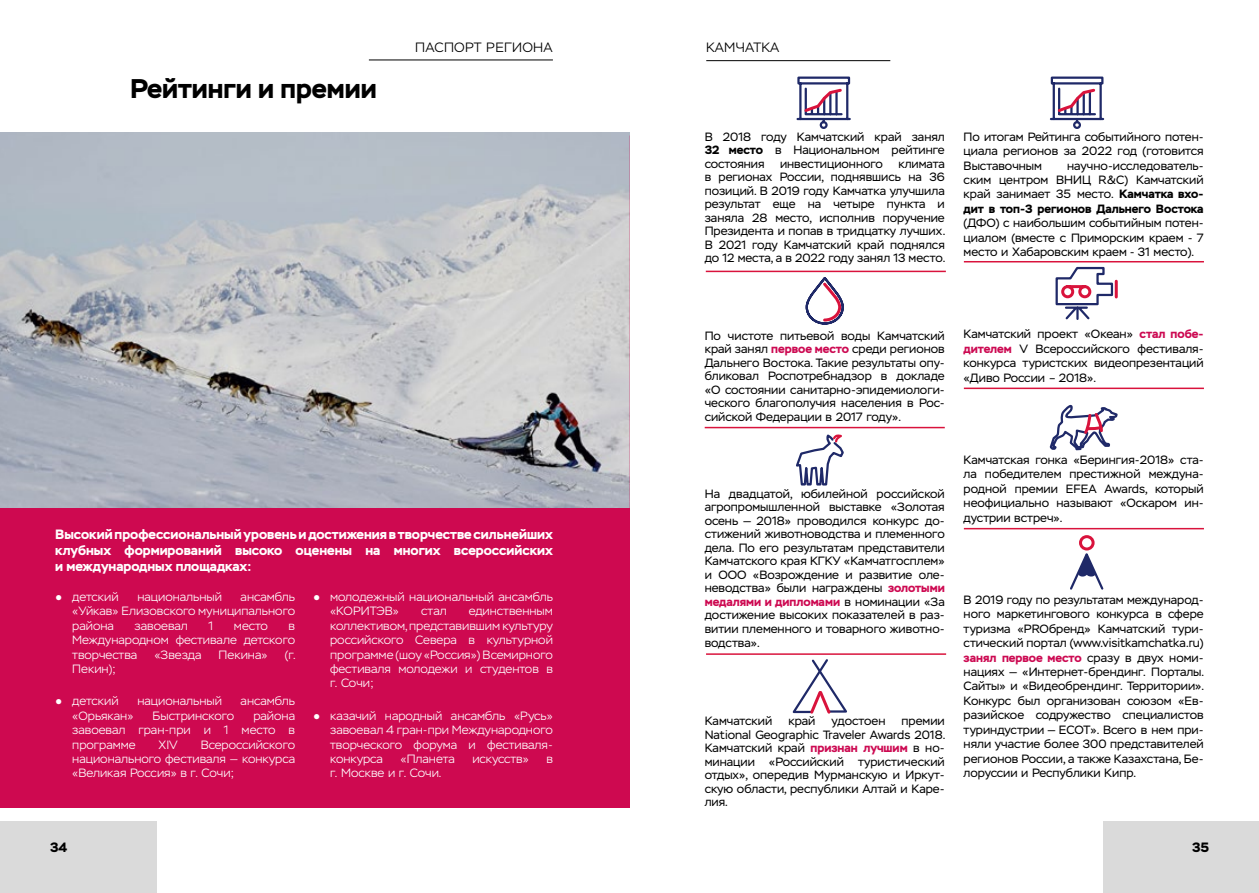
<style>
.page{position:relative;width:1259px;height:893px;background:#fff}
.page>*{position:absolute;margin:0;border:0;box-sizing:border-box;transform-origin:0 0}
.t1{font:700 27px "Stem";color:#000}
.t2{font:700 13.5px/16.2px "Stem";color:#fff;text-align:justify}
.t3{font:300 13.5px "Stem";letter-spacing:.02em;color:#000}
.t4{font:700 13.5px "Stem";color:#000}
.t5{font:12px/14.4px "Stem";color:#000;text-align:justify}
.t6{font:300 12px/14.4px "Stem";color:#fff;text-align:justify}
.s1{font-family:"Arial";font-weight:700}
.s2{font-weight:700}
.s3{font-weight:700;color:#cc0a52}
.s4{font-weight:700;color:#cd0951}
</style>
<div class="page">
<div style="left:0;top:821px;width:157px;height:72px;background:#dadada"></div>
<hr style="left:369px;top:60px;width:184px;height:1px;background:#000">
<div style="left:0;top:135px;width:629px;height:673px;background:#ce0950"></div>
<img style="left:0;top:132px;width:629px;height:376px">
<div style="left:1103px;top:821px;width:156px;height:72px;background:#dadada"></div>
<hr style="left:706px;top:60px;width:184px;height:1px;background:#000">
<hr style="left:706px;top:271px;width:240px;height:1px;background:#d9133c">
<hr style="left:964px;top:388px;width:240px;height:1px;background:#d9133c">
<hr style="left:964px;top:261px;width:240px;height:1px;background:#d9133c">
<hr style="left:704px;top:427px;width:240px;height:1px;background:#d9133c">
<hr style="left:706px;top:653px;width:240px;height:2px;background:#d9133c">
<hr style="left:964px;top:528px;width:240px;height:1px;background:#d9133c">
<svg style="left:1055px;top:266px;width:63px;height:54px"></svg>
<svg style="left:796px;top:76px;width:55px;height:53px"></svg>
<svg style="left:1050px;top:76px;width:55px;height:53px"></svg>
<svg style="left:805px;top:277px;width:39px;height:48px"></svg>
<svg style="left:793px;top:426px;width:52px;height:60px"></svg>
<svg style="left:792px;top:659px;width:55px;height:55px"></svg>
<svg style="left:1049px;top:404px;width:69px;height:47px"></svg>
<svg style="left:1070px;top:549px;width:34px;height:41px"></svg>
<div style="left:1079px;top:535px;width:15px;height:15px;border:3px solid #d9133c;border-radius:50%"></div>
<img style="left:629px;top:132px;width:1px;height:376px">
<p class="t1" style="left:130px;top:71px;width:248px">Рейтинги и премии</p>
<p class="t3" style="left:415px;top:40px;width:139px">ПАСПОРТ РЕГИОНА</p>
<p class="t2" style="left:55px;top:526px;width:499px">Высокий профессиональный уровень и достижения в творчестве сильнейших клубных формирований высоко оценены на многих всероссийских и международных площадках:</p>
<p class="t6" style="left:330px;top:590px;width:224px;text-indent:-17px"><span class="s1">●</span> молодежный национальный ансамбль «КОРИТЭВ»</p>
<p class="t6" style="left:55px;top:590px;width:65px"><span class="s1">●</span> детский</p>
<p class="t6" style="left:137px;top:590px;width:86px">национальный</p>
<p class="t6" style="left:72px;top:590px;width:224px;text-indent:168px">ансамбль «Уйкав» Елизовского муниципального района</p>
<p class="t6" style="left:330px;top:604px;width:224px;text-indent:139px">единственным коллективом, представившим культуру российского Севера в культурной программе (шоу «Россия») Всемирного фестиваля молодежи и студентов в г. Сочи;</p>
<p class="t6" style="left:330px;top:709px;width:224px;text-indent:-17px"><span class="s1">●</span> казачий народный ансамбль «Русь» завоевал 4 гран-при Международного творческого форума и фестиваля&shy;конкурса</p>
<p class="t6" style="left:421px;top:604px;width:27px">стал</p>
<p class="t6" style="left:135px;top:619px;width:55px">завоевал</p>
<p class="t6" style="left:208px;top:619px;width:6px">1</p>
<p class="t6" style="left:234px;top:619px;width:35px">место</p>
<p class="t6" style="left:72px;top:619px;width:224px;text-indent:216px">в Международном фестивале детского творчества</p>
<p class="t6" style="left:154px;top:647px;width:48px">«Звезда</p>
<p class="t6" style="left:219px;top:647px;width:50px">Пекина»</p>
<p class="t6" style="left:285px;top:647px;width:12px">(г.</p>
<p class="t6" style="left:72px;top:662px;width:45px">Пекин);</p>
<p class="t6" style="left:55px;top:694px;width:65px"><span class="s1">●</span> детский</p>
<p class="t6" style="left:137px;top:694px;width:86px">национальный</p>
<p class="t6" style="left:241px;top:694px;width:56px">ансамбль</p>
<p class="t6" style="left:72px;top:709px;width:63px">«Орьякан»</p>
<p class="t6" style="left:152px;top:709px;width:83px">Быстринского</p>
<p class="t6" style="left:72px;top:709px;width:224px;text-indent:181px">района завоевал гран-при и 1 место в программе</p>
<p class="t6" style="left:72px;top:737px;width:224px;text-indent:128px">Всероссийского национального фестиваля — конкурса «Великая Россия» в г. Сочи;</p>
<p class="t6" style="left:159px;top:737px;width:21px">XIV</p>
<p class="t6" style="left:400px;top:752px;width:56px">«Планета</p>
<p class="t6" style="left:472px;top:752px;width:58px">искусств»</p>
<p class="t6" style="left:546px;top:752px;width:8px">в</p>
<p class="t6" style="left:330px;top:766px;width:113px">г. Москве и г. Сочи.</p>
<p class="t4" style="left:50px;top:839px;width:19px">34</p>
<p class="t3" style="left:706px;top:40px;width:75px">КАМЧАТКА</p>
<p class="t5" style="left:704px;top:130px;width:241px;line-height:13.5px">В 2018 году Камчатский край занял <span class="s2">32 место</span> в Национальном рейтинге состояния</p>
<p class="t5" style="left:704px;top:157px;width:242px;line-height:13.5px;text-indent:194px">климата в регионах России, поднявшись на 36 позиций. В 2019 году Камчатка улучшила результат еще на четыре пункта и заняла 28 место, исполнив поручение Президента и попав в тридцатку лучших.<br>В 2021 году Камчатский край поднялся до 12 места, а в 2022 году занял 13 место.</p>
<p class="t5" style="left:780px;top:157px;width:104px">инвестиционного</p>
<p class="t5" style="left:963px;top:130px;width:242px">По итогам Рейтинга событийного потен&shy;циала регионов за 2022 год (готовится Выставочным</p>
<p class="t5" style="left:963px;top:158px;width:242px;text-indent:104px">научно-исследователь&shy;ским центром ВНИЦ R&amp;C) Камчатский край занимает 35 место. <span class="s2">Камчатка вхо&shy;дит в топ-3 регионов Дальнего Востока </span>(ДФО) с наибольшим событийным потен&shy;циалом (вместе с Приморским краем - 7 место и Хабаровским краем - 31 место).</p>
<p class="t5" style="left:704px;top:329px;width:241px;line-height:13.5px">По чистоте питьевой воды Камчатский край занял <span class="s3">первое место</span> среди регионов Дальнего Востока. Такие результаты опу&shy;бликовал Роспотребнадзор в докладе «О состоянии санитарно-эпидемиологи&shy;ческого благополучия населения в Рос&shy;сийской Федерации в 2017 году».</p>
<p class="t5" style="left:704px;top:487px;width:242px;line-height:13.6px">На двадцатой, юбилейной российской агропромышленной выставке «Золотая осень — 2018» проводился конкурс до&shy;стижений животноводства и племенного дела. По его результатам представители Камчатского края КГКУ «Камчатгосплем» и ООО «Возрождение и развитие оле&shy;неводства» были награждены <span class="s4">золотыми медалями и дипломами</span> в номинации «За достижение высоких показателей в раз&shy;витии племенного и товарного животно&shy;водства».</p>
<p class="t5" style="left:704px;top:714px;width:69px">Камчатский</p>
<p class="t5" style="left:788px;top:714px;width:29px">край</p>
<p class="t5" style="left:831px;top:714px;width:55px">удостоен</p>
<p class="t5" style="left:704px;top:715px;width:242px;line-height:13.5px;text-indent:197px">премии National Geographic Traveler Awards 2018.<br>Камчатский край <span class="s3">признан лучшим</span> в но&shy;минации «Российский туристический отдых», опередив Мурманскую и Иркут&shy;скую области, республики Алтай и Каре&shy;лия.</p>
<p class="t5" style="left:963px;top:327px;width:242px">Камчатский проект «Океан» <span class="s3">стал побе&shy;дителем</span> V Всероссийского фестиваля&shy;конкурса туристских видеопрезентаций «Диво России – 2018».</p>
<p class="t5" style="left:963px;top:453px;width:242px">Камчатская гонка «Берингия-2018» ста&shy;ла победителем престижной междуна&shy;родной премии EFEA Awards, который неофициально называют «Оскаром ин&shy;дустрии встреч».</p>
<p class="t5" style="left:963px;top:593px;width:242px">В 2019 году по результатам международ&shy;ного маркетингового конкурса в сфере туризма «PROбренд» Камчатский тури&shy;стический портал (www.visitkamchatka.ru) <span class="s3">занял первое место</span> сразу в двух номи&shy;нациях — «Интернет-брендинг. Порталы.<br>Сайты» и «Видеобрендинг. Территории».<br>Конкурс был организован союзом «Ев&shy;разийское содружество специалистов туриндустрии — ЕСОТ». Всего в нем при&shy;няли участие более 300 представителей регионов России, а также Казахстана, Бе&shy;лоруссии и Республики Кипр.</p>
<p class="t4" style="left:1192px;top:839px;width:18px">35</p>
</div>
